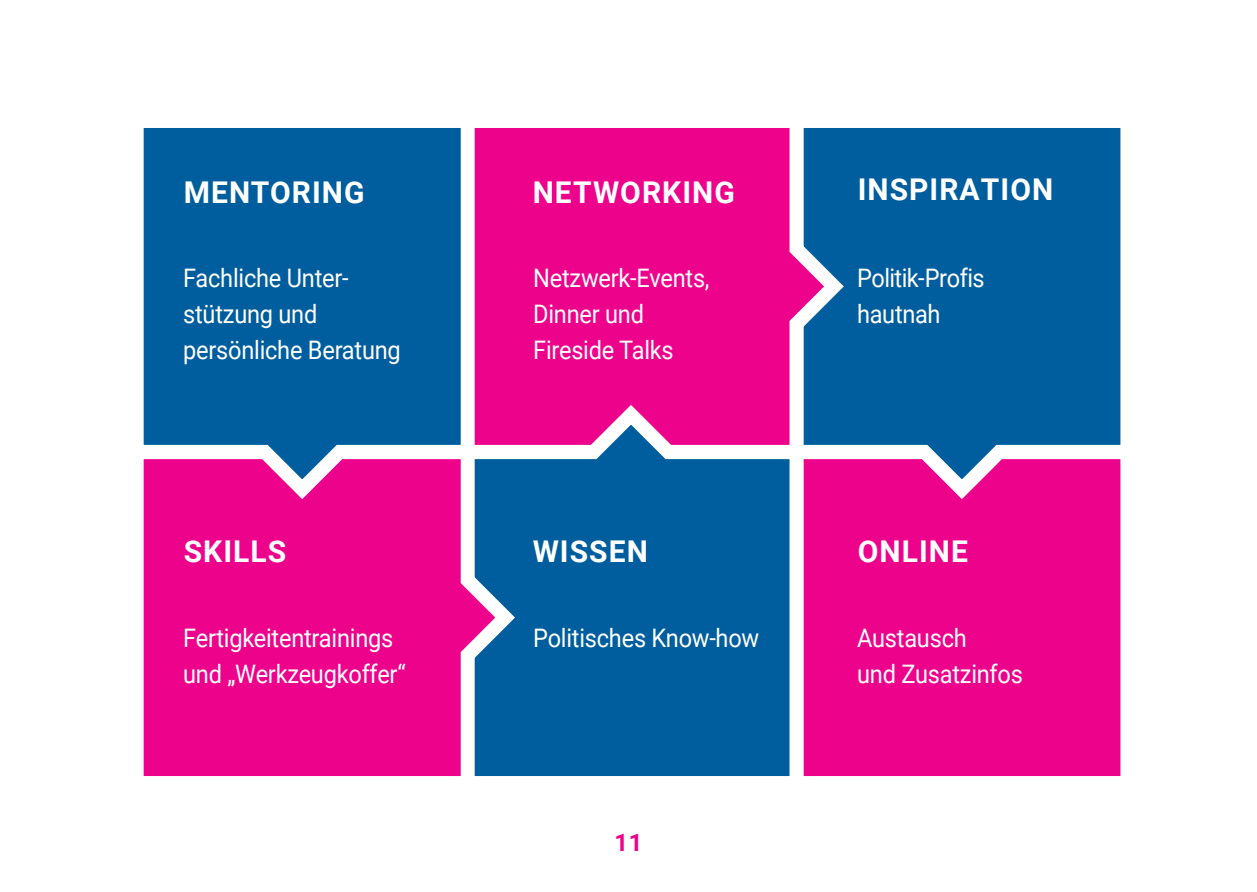
<style>
.page{position:relative;width:1257px;height:892px;background:#fff}
.page>*{position:absolute;margin:0;border:0;box-sizing:border-box;transform-origin:0 0}
.t1{font:700 30px "Roboto";letter-spacing:.035em;color:#fff}
.t2{font:700 30px "Roboto";letter-spacing:.035em;color:#fff}
.t3{font:25.5px/36px "Roboto";letter-spacing:-.01em;color:#fff;scale:.93 1}
.t4{font:25.5px/36px "Roboto";letter-spacing:-.02em;color:#fff;scale:.93 1}
.t5{font:700 24px "Roboto";color:#ed028c}
</style>
<div class="page">
<div style="left:810px;top:509px;width:311px;height:267px;background:#ed028c"></div>
<svg style="left:810px;top:128px;width:311px;height:381px;background:#29589f"></svg>
<svg style="left:481px;top:128px;width:372px;height:338px;background:#ce1a93"></svg>
<svg style="left:481px;top:395px;width:329px;height:381px;background:#375fa3"></svg>
<svg style="left:143px;top:438px;width:381px;height:338px;background:#ce1993"></svg>
<svg style="left:143px;top:128px;width:338px;height:381px;background:#3360a3"></svg>
<p class="t1" style="left:184px;top:172px;width:182px">MENTORING</p>
<p class="t1" style="left:532px;top:171px;width:204px">NETWORKING</p>
<p class="t2" style="left:857px;top:169px;width:197px">INSPIRATION</p>
<p class="t3" style="left:183px;top:259px;width:235px">Fachliche Unter&shy;stützung und persönliche Beratung</p>
<p class="t3" style="left:533px;top:259px;width:191px">Netzwerk-Events,<br>Dinner und<br>Fireside Talks</p>
<p class="t4" style="left:857px;top:259px;width:138px">Politik-Profis hautnah</p>
<p class="t1" style="left:184px;top:530px;width:104px">SKILLS</p>
<p class="t1" style="left:532px;top:530px;width:117px">WISSEN</p>
<p class="t1" style="left:857px;top:530px;width:112px">ONLINE</p>
<p class="t3" style="left:183px;top:619px;width:241px">Fertigkeitentrainings und „Werkzeugkoffer“</p>
<p class="t3" style="left:533px;top:619px;width:245px">Politisches Know-how</p>
<p class="t3" style="left:857px;top:619px;width:180px">Austausch<br>und Zusatzinfos</p>
<p class="t5" style="left:614px;top:825px;width:30px">11</p>
</div>
